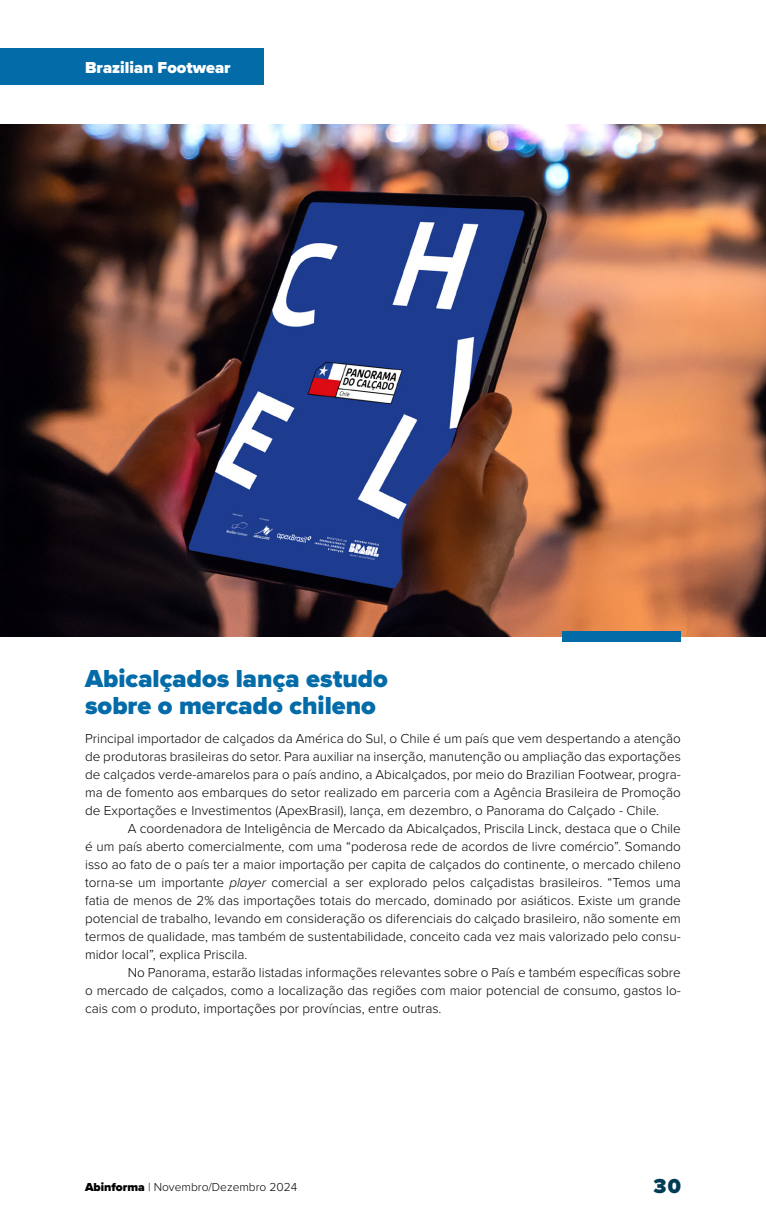
<style>
.page{position:relative;width:766px;height:1225px;background:#fff}
.page>*{position:absolute;margin:0;border:0;box-sizing:border-box;transform-origin:0 0}
.t1{font:900 25.5px/27px "Proxima Nova";color:#036ba7}
.t2{font:900 21px "Proxima Nova";color:#003c56}
.t3{font:900 16.5px "Proxima Nova";color:#fff}
.t4{font:300 13.5px/18px "Proxima Nova";color:#000;text-align:justify}
.t5{font:300 12px "Proxima Nova";color:#000}
.s1{font-style:italic}
.s2{font-weight:900}
</style>
<div class="page">
<img style="left:0;top:124px;width:765px;height:513px">
<div style="left:561px;top:631px;width:119px;height:11px;background:#036ba7"></div>
<div style="left:0;top:48px;width:264px;height:37px;background:#036ba7"></div>
<p class="t3" style="left:85px;top:55px;width:147px">Brazilian Footwear</p>
<h1 class="t1" style="left:85px;top:664px;width:304px">Abicalçados lança estudo sobre o mercado chileno</h1>
<p class="t4" style="left:85px;top:728px;width:597px">Principal importador de calçados da América do Sul, o Chile é um país que vem despertando a atenção de produtoras brasileiras do setor. Para auxiliar na inserção, manutenção ou ampliação das exportações de calçados verde-amarelos para o país andino, a Abicalçados, por meio do Brazilian Footwear, progra&shy;ma de fomento aos embarques do setor realizado em parceria com a Agência Brasileira de Promoção de Exportações e Investimentos (ApexBrasil), lança, em dezembro, o Panorama do Calçado - Chile.</p>
<p class="t4" style="left:85px;top:818px;width:597px;text-indent:43px">A coordenadora de Inteligência de Mercado da Abicalçados, Priscila Linck, destaca que o Chile é um país aberto comercialmente, com uma “poderosa rede de acordos de livre comércio”. Somando isso ao fato de o país ter a maior importação per capita de calçados do continente, o mercado chileno torna-se um importante <span class="s1">player</span> comercial a ser explorado pelos calçadistas brasileiros. “Temos uma fatia de menos de 2% das importações totais do mercado, dominado por asiáticos. Existe um grande potencial de trabalho, levando em consideração os diferenciais do calçado brasileiro, não somente em termos de qualidade, mas também de sustentabilidade, conceito cada vez mais valorizado pelo consu&shy;midor local”, explica Priscila.</p>
<p class="t4" style="left:85px;top:962px;width:597px;text-indent:43px">No Panorama, estarão listadas informações relevantes sobre o País e também específicas sobre o mercado de calçados, como a localização das regiões com maior potencial de consumo, gastos lo&shy;cais com o produto, importações por províncias, entre outras.</p>
<p class="t5" style="left:85px;top:1178px;width:214px"><span class="s2">Abinforma</span> | Novembro/Dezembro 2024</p>
<h2 class="t2" style="left:653px;top:1170px;width:29px">30</h2>
</div>
